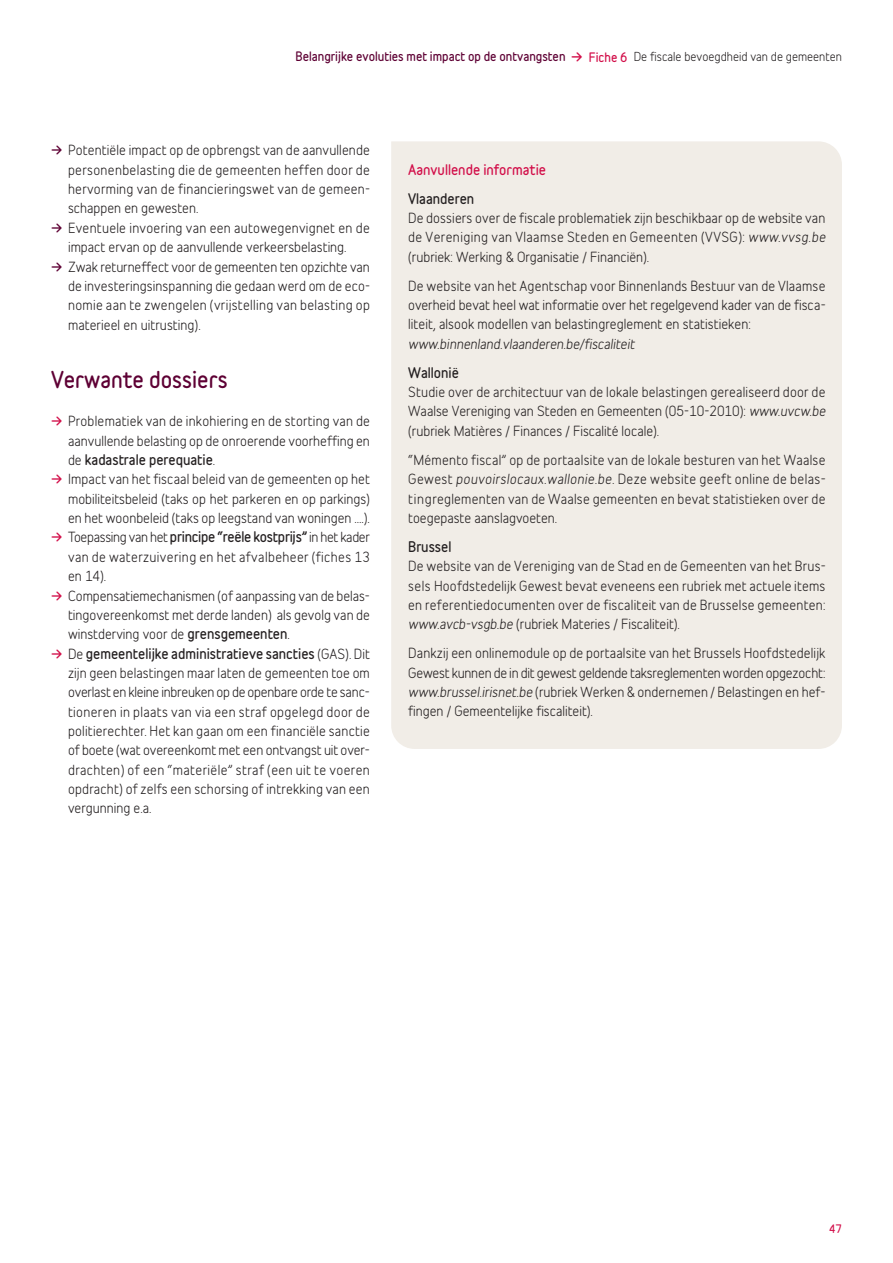
<style>
.page{position:relative;width:893px;height:1263px;background:#fff}
.page>*{position:absolute;margin:0;border:0;box-sizing:border-box;transform-origin:0 0}
.t1{font:700 21px "Belfius Normal";color:#5e0034}
.t2{font:13.2px/19.4px "Belfius Alternative";color:#231f20;text-align:justify}
.t3{font:italic 13.2px "Belfius Alternative";color:#231f20}
.t4{font:700 13.2px "Belfius Alternative";color:#231f20}
.t5{font:700 13.2px "Belfius Normal";color:#d20e49}
.t6{font:700 11.7px "Belfius Alternative";color:#5e0034}
.t7{font:700 10.5px "Belfius Alternative";color:#d20e49}
.s1{font-size:13.5px;color:#d20e49}
.s2{color:#d20e49}
.s3{font-weight:400;color:#231f20}
.s4{font-weight:700;color:#5e0034}
.s5{font-weight:700;color:#d20e49}
.s6{font-weight:700}
.s7{font-style:italic}
</style>
<div class="page">
<div style="left:391px;top:141px;width:451px;height:608px;background:#f1ede7"></div>
<p class="t6" style="left:296px;top:51px;width:548px">Belangrijke evoluties met impact op de ontvangsten <span class="s1">→</span> <span class="s2">Fiche 6</span> <span class="s3">De fiscale bevoegdheid van de gemeenten</span></p>
<p class="t2" style="left:68px;top:142px;width:304px;text-indent:-17px"><span class="s4">→</span> Potentiële impact op de opbrengst van de aanvullende personenbelasting die de gemeenten heffen door de hervorming van de financieringswet van de gemeen&shy;schappen en gewesten.</p>
<p class="t2" style="left:51px;top:219px;width:320px;text-align:center"><span class="s4">→</span> Eventuele invoering van een autowegenvignet en de impact ervan op de aanvullende verkeersbelasting.</p>
<p class="t2" style="left:68px;top:258px;width:304px;text-indent:-17px"><span class="s4">→</span> Zwak returneffect voor de gemeenten ten opzichte van de investeringsinspanning die gedaan werd om de eco&shy;nomie aan te zwengelen (vrijstelling van belasting op materieel en uitrusting).</p>
<h1 class="t1" style="left:51px;top:370px;width:178px">Verwante dossiers</h1>
<p class="t2" style="left:68px;top:413px;width:303px;text-indent:-17px"><span class="s5">→</span> Problematiek van de inkohiering en de storting van de aanvullende belasting op de onroerende voorheffing en de <span class="s6">kadastrale perequatie</span>.</p>
<p class="t2" style="left:68px;top:471px;width:303px;text-indent:-17px"><span class="s5">→</span> Impact van het fiscaal beleid van de gemeenten op het mobiliteitsbeleid (taks op het parkeren en op parkings) en het woonbeleid (taks op leegstand van woningen ….).</p>
<p class="t2" style="left:68px;top:529px;width:303px;text-indent:-17px"><span class="s5">→</span> Toepassing van het <span class="s6">principe “reële kostprijs”</span> in het kader van de waterzuivering en het afvalbeheer (fiches 13 en 14).</p>
<p class="t2" style="left:68px;top:587px;width:303px;text-indent:-17px"><span class="s5">→</span> Compensatiemechanismen (of aanpassing van de belas&shy;tingovereenkomst met derde landen) als gevolg van de winstderving voor de <span class="s6">grensgemeenten</span>.</p>
<p class="t2" style="left:68px;top:645px;width:303px;text-indent:-17px"><span class="s5">→</span> De <span class="s6">gemeentelijke administratieve sancties</span> (GAS). Dit zijn geen belastingen maar laten de gemeenten toe om overlast en kleine inbreuken op de openbare orde te sanc&shy;tioneren in plaats van via een straf opgelegd door de politierechter. Het kan gaan om een financiële sanctie of boete (wat overeenkomt met een ontvangst uit over&shy;drachten) of een “materiële” straf (een uit te voeren opdracht) of zelfs een schorsing of intrekking van een vergunning e.a.</p>
<p class="t5" style="left:408px;top:164px;width:139px">Aanvullende informatie</p>
<p class="t4" style="left:408px;top:193px;width:68px">Vlaanderen</p>
<p class="t2" style="left:408px;top:209px;width:419px">De dossiers over de fiscale problematiek zijn beschikbaar op de website van de Vereniging van Vlaamse Steden en Gemeenten (VVSG): <span class="s7">www.vvsg.be </span>(rubriek: Werking &amp; Organisatie / Financiën).</p>
<p class="t2" style="left:408px;top:277px;width:419px">De website van het Agentschap voor Binnenlands Bestuur van de Vlaamse overheid bevat heel wat informatie over het regelgevend kader van de fisca&shy;liteit, alsook modellen van belastingreglement en statistieken:</p>
<p class="t3" style="left:408px;top:338px;width:228px">www.binnenland.vlaanderen.be/fiscaliteit</p>
<p class="t4" style="left:408px;top:367px;width:52px">Wallonië</p>
<p class="t2" style="left:408px;top:384px;width:419px">Studie over de architectuur van de lokale belastingen gerealiseerd door de Waalse Vereniging van Steden en Gemeenten (05-10-2010): <span class="s7">www.uvcw.be </span>(rubriek Matières / Finances / Fiscalité locale).</p>
<p class="t2" style="left:408px;top:451px;width:419px">“Mémento fiscal” op de portaalsite van de lokale besturen van het Waalse Gewest <span class="s7">pouvoirslocaux.wallonie.be.</span> Deze website geeft online de belas&shy;tingreglementen van de Waalse gemeenten en bevat statistieken over de toegepaste aanslagvoeten.</p>
<p class="t4" style="left:408px;top:541px;width:45px">Brussel</p>
<p class="t2" style="left:408px;top:558px;width:419px">De website van de Vereniging van de Stad en de Gemeenten van het Brus&shy;sels Hoofdstedelijk Gewest bevat eveneens een rubriek met actuele items en referentiedocumenten over de fiscaliteit van de Brusselse gemeenten: <span class="s7">www.avcb-vsgb.be</span> (rubriek Materies / Fiscaliteit).</p>
<p class="t2" style="left:408px;top:645px;width:419px">Dankzij een onlinemodule op de portaalsite van het Brussels Hoofdstedelijk Gewest kunnen de in dit gewest geldende taksreglementen worden opgezocht: <span class="s7">www.brussel.irisnet.be</span> (rubriek Werken &amp; ondernemen / Belastingen en hef&shy;fingen / Gemeentelijke fiscaliteit).</p>
<p class="t7" style="left:829px;top:1224px;width:14px">47</p>
</div>
